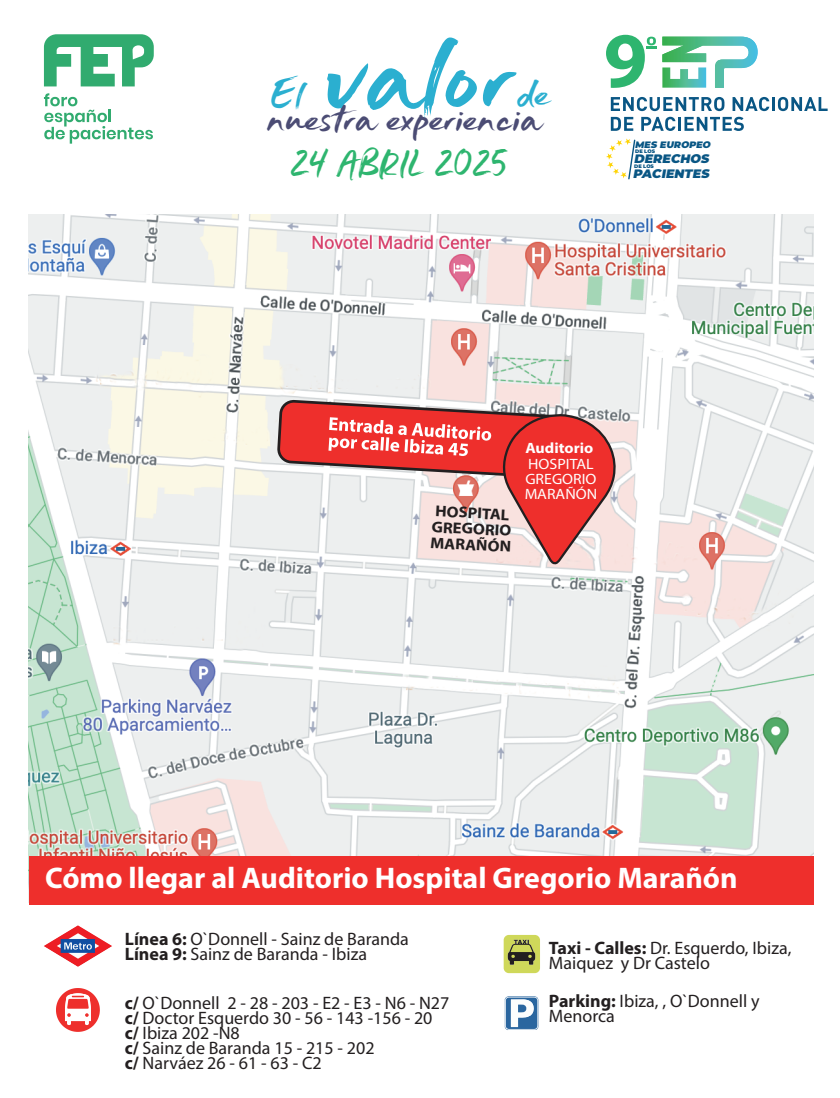
<style>
.page{position:relative;width:840px;height:1098px;background:#fff}
.page>*{position:absolute;margin:0;border:0;box-sizing:border-box;transform-origin:0 0}
.t1{font:45.6px "Just Wright";color:#4b4c74}
.t2{font:45.6px "Just Wright";color:#2bafd0}
.t3{font:38.4px "Just Wright";color:#2eb56f}
.t4{font:700 29.85px "Myriad Pro";color:#fff}
.t5{font:18px/15px "Myriad Pro";color:#231f20}
.t6{font:700 15.6px/15.9px "Myriad Pro";color:#231f20;scale:1.06 1}
.t7{font:15px/15.1px "Myriad Pro";color:#fff;scale:1.06 1}
.t8{font:700 15px "Myriad Pro";color:#fff;scale:1.06 1}
.t9{font:italic 900 12.15px/15px "Montserrat";color:#095684}
.t10{font:italic 900 9.3px "Montserrat";color:#095684}
.t11{font:900 4.95px "Montserrat";color:#095684}
.s1{font-weight:700}
</style>
<div class="page">
<img style="left:29px;top:214px;width:784px;height:642px">
<div style="left:29px;top:856px;width:784px;height:48px;background:#ee2f2c"></div>
<svg style="left:278px;top:401px;width:339px;height:165px;background:#e69695"></svg>
<img style="left:44px;top:925px;width:68px;height:41px">
<svg style="left:56px;top:988px;width:44px;height:43px"></svg>
<svg style="left:504px;top:996px;width:35px;height:34px"></svg>
<div style="left:503px;top:934px;width:37px;height:39px;background:#cfd85a;border-radius:5px"></div>
<svg style="left:508px;top:939px;width:27px;height:25px"></svg>
<svg style="left:44px;top:93px;width:109px;height:51px"></svg>
<svg style="left:44px;top:34px;width:110px;height:52px"></svg>
<svg style="left:606px;top:138px;width:30px;height:42px"></svg>
<svg style="left:327px;top:37px;width:150px;height:81px"></svg>
<svg style="left:483px;top:72px;width:33px;height:34px"></svg>
<svg style="left:611px;top:97px;width:113px;height:14px"></svg>
<svg style="left:732px;top:97px;width:95px;height:14px"></svg>
<svg style="left:611px;top:117px;width:22px;height:14px"></svg>
<svg style="left:641px;top:117px;width:34px;height:14px"></svg>
<hr style="left:678px;top:117px;width:3px;height:14px;background:#095684">
<svg style="left:684px;top:117px;width:60px;height:14px"></svg>
<svg style="left:647px;top:37px;width:110px;height:51px"></svg>
<h1 class="t2" style="left:517px;top:69px;width:131px">de <sup>9</sup></h1>
<h1 class="t2" style="left:270px;top:71px;width:34px">El</h1>
<h1 class="t1" style="left:267px;top:94px;width:274px">nuestra experiencia</h1>
<p class="t10" style="left:635px;top:138px;width:79px">MES EUROPEO</p>
<p class="t11" style="left:635px;top:148px;width:21px">DE LOS</p>
<p class="t11" style="left:634px;top:162px;width:21px">DE LOS</p>
<h2 class="t3" style="left:291px;top:144px;width:217px">24 ABRIL 2025</h2>
<p class="t9" style="left:633px;top:150px;width:81px">DERECHOS<br>PACIENTES</p>
<p class="t6" style="left:432px;top:502px;width:78px;rotate:3deg">HOSPITAL<br>GREGORIO<br>MARAÑÓN</p>
<p class="t8" style="left:525px;top:438px;width:65px">Auditorio</p>
<p class="t7" style="left:524px;top:456px;width:70px">HOSPITAL<br>GREGORIO<br>MARAÑÓN</p>
<h3 class="t4" style="left:45px;top:858px;width:694px">Cómo llegar al Auditorio Hospital Gregorio Marañón</h3>
<p class="t5" style="left:125px;top:931px;width:286px"><span class="s1">Línea 6:</span> O`Donnell - Sainz de Baranda<br><span class="s1">Línea 9:</span> Sainz de Baranda - Ibiza</p>
<p class="t5" style="left:125px;top:994px;width:326px"><span class="s1">c/</span> O`Donnell 2 - 28 - 203 - E2 - E3 - N6 - N27 <span class="s1">c/</span> Doctor Esquerdo 30 - 56 - 143 -156 - 20 <span class="s1">c/</span> Ibiza 202 -N8<br><span class="s1">c/</span> Sainz de Baranda 15 - 215 - 202<br><span class="s1">c/</span> Narváez 26 - 61 - 63 - C2</p>
<p class="t5" style="left:549px;top:940px;width:244px"><span class="s1">Taxi - Calles:</span> Dr. Esquerdo, Ibiza,<br>Maiquez y Dr Castelo</p>
<p class="t5" style="left:549px;top:993px;width:212px"><span class="s1">Parking:</span> Ibiza, , O`Donnell y<br>Menorca</p>
</div>
